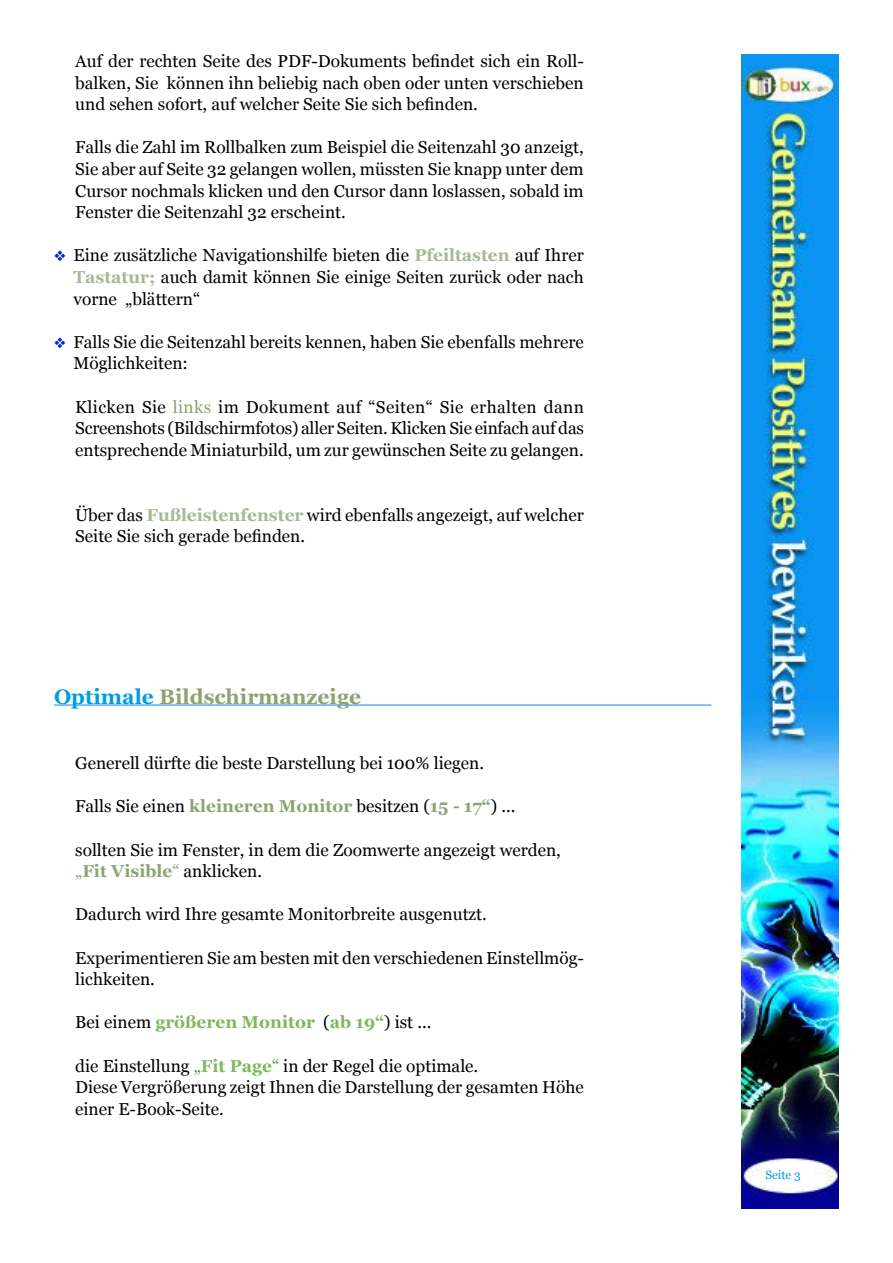
<style>
.page{position:relative;width:893px;height:1263px;background:#fff}
.page>*{position:absolute;margin:0;border:0;box-sizing:border-box;transform-origin:0 0}
.t1{font:700 21px "Georgia";color:#8ba472}
.t2{font:17.25px/21.6px "Georgia";color:#000}
.t3{font:700 17.25px "Georgia";color:#81b75e}
.t4{font:12px "Georgia";color:#009ee0}
.s1{color:#0025d6}
.s2{font-weight:700;color:#a8b893}
.s3{color:#8ba472}
.s4{color:#009ee0}
.s5{font-weight:700;color:#8ba472}
.s6{font-weight:400;color:#000}
.s7{color:#44a12b}
.s8{font-weight:700;color:#81b75e}
</style>
<div class="page">
<img style="left:741px;top:54px;width:98px;height:1155px">
<hr style="left:54px;top:704px;width:657px;height:2px;background:#5cadff">
<p class="t2" style="left:75px;top:50px;width:510px;text-align:justify">Auf der rechten Seite des PDF-Dokuments befindet sich ein Roll&shy;balken, Sie können ihn beliebig nach oben oder unten verschieben und sehen sofort, auf welcher Seite Sie sich befinden.</p>
<p class="t2" style="left:75px;top:136px;width:510px;text-align:justify">Falls die Zahl im Rollbalken zum Beispiel die Seitenzahl 30 anzeigt, Sie aber auf Seite 32 gelangen wollen, müssten Sie knapp unter dem Cursor nochmals klicken und den Cursor dann loslassen, sobald im Fenster die Seitenzahl 32 erscheint.</p>
<p class="t2" style="left:74px;top:244px;width:512px;text-align:justify;text-indent:-20px"><span class="s1">❖</span> Eine zusätzliche Navigationshilfe bieten die <span class="s2">Pfeiltasten</span> auf Ihrer <span class="s2">Tastatur;</span> auch damit können Sie einige Seiten zurück oder nach vorne „blättern“</p>
<p class="t2" style="left:74px;top:330px;width:512px;text-indent:-20px"><span class="s1">❖</span> Falls Sie die Seitenzahl bereits kennen, haben Sie ebenfalls mehrere<br>Möglichkeiten:</p>
<p class="t2" style="left:75px;top:395px;width:510px;text-align:justify">Klicken Sie <span class="s3">links</span> im Dokument auf “Seiten“ Sie erhalten dann Screenshots (Bildschirmfotos) aller Seiten. Klicken Sie einfach auf das entsprechende Miniaturbild, um zur gewünschen Seite zu gelangen.</p>
<p class="t2" style="left:75px;top:503px;width:510px">Über das <span class="s2">Fußleistenfenster</span> wird ebenfalls angezeigt, auf welcher<br>Seite Sie sich gerade befinden.</p>
<p class="t1" style="left:54px;top:681px;width:309px"><span class="s4">Optimale</span> Bildschirmanzeige</p>
<p class="t2" style="left:75px;top:752px;width:410px">Generell dürfte die beste Darstellung bei 100% liegen.</p>
<p class="t2" style="left:75px;top:795px;width:442px">Falls Sie einen <span class="s5">kleineren Monitor</span> besitzen (<span class="s5">15 - 17“</span>) ...</p>
<p class="t2" style="left:75px;top:838px;width:487px">sollten Sie im Fenster, in dem die Zoomwerte angezeigt werden, <span class="s3">„</span><span class="s5">Fit Visible</span><span class="s3">“</span> anklicken.</p>
<p class="t2" style="left:75px;top:903px;width:413px">Dadurch wird Ihre gesamte Monitorbreite ausgenutzt.</p>
<p class="t2" style="left:75px;top:946px;width:510px">Experimentieren Sie am besten mit den verschiedenen Einstellmög&shy;lichkeiten.</p>
<p class="t3" style="left:75px;top:1009px;width:358px"><span class="s6">Bei einem</span> größeren Monitor <span class="s6">(</span>ab 19“<span class="s6">) ist ...</span></p>
<p class="t2" style="left:75px;top:1054px;width:510px">die Einstellung <span class="s7">„</span><span class="s8">Fit Page</span><span class="s7">“</span> in der Regel die optimale.<br>Diese Vergrößerung zeigt Ihnen die Darstellung der gesamten Höhe einer E-Book-Seite.</p>
<p class="t4" style="left:765px;top:1165px;width:37px">Seite 3</p>
</div>
